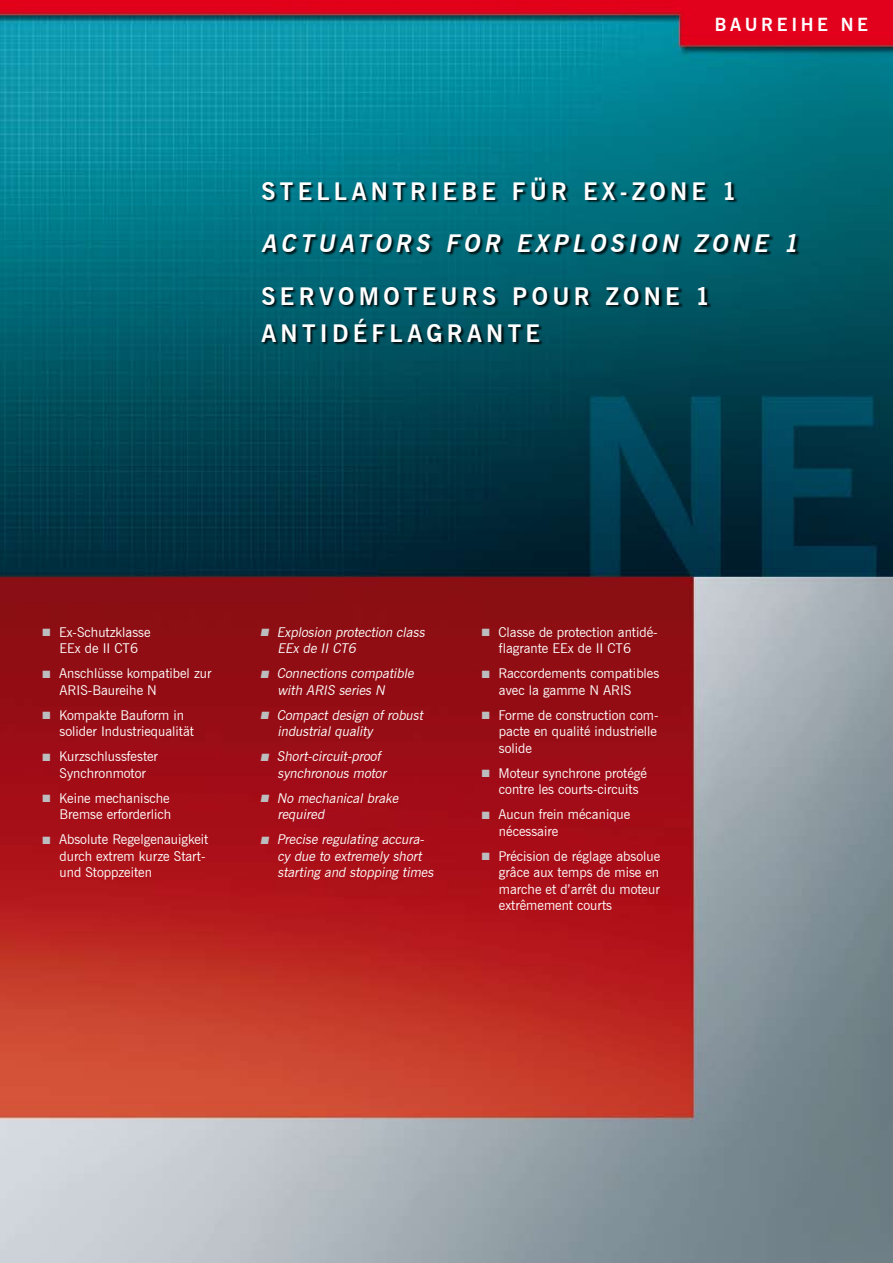
<style>
.page{position:relative;width:893px;height:1263px;background:#fff}
.page>*{position:absolute;margin:0;border:0;box-sizing:border-box;transform-origin:0 0}
.t1{font:700 24px/37.5px "News Gothic BT";letter-spacing:.18em;color:#fff}
.t2{font:italic 700 24px "News Gothic BT";color:#fff}
.t3{font:700 18px "News Gothic BT";color:#fff}
.t4{font:13.5px/16.5px "News Gothic BT";color:#fff}
.t5{font:italic 13.5px/16.5px "News Gothic BT";color:#fff}
.s1{color:#bcbdbf}
</style>
<div class="page">
<img style="left:0;top:0;width:893px;height:1263px">
<div style="left:262px;top:178px;width:631px;height:406px;background:#000;opacity:.85"></div>
<h2 class="t3" style="left:715px;top:13px;width:30px">BAUREI</h2>
<h2 class="t3" style="left:801px;top:13px;width:69px">HE NE</h2>
<h1 class="t1" style="left:261px;top:172px;width:476px">STELL ANT RIEBE FÜ R EX-ZON E 1</h1>
<h1 class="t2" style="left:261px;top:229px;width:543px">ACT UAT ORS FOR EXPLOSION ZON E 1</h1>
<h1 class="t1" style="left:261px;top:277px;width:450px">SERVOMOTEURS POUR ZON E 1<br>ANT IDÉFL AGRANT E</h1>
<p class="t4" style="left:43px;top:624px;width:110px;text-align:center"><span class="s1">■</span> Ex-Schutzklasse<br>EEx de II CT6</p>
<p class="t4" style="left:60px;top:665px;width:153px;text-indent:-17px"><span class="s1">■</span> Anschlüsse kompatibel zur<br>ARIS-Baureihe N</p>
<p class="t4" style="left:60px;top:707px;width:136px;text-indent:-17px"><span class="s1">■</span> Kompakte Bauform in solider Industriequalität</p>
<p class="t4" style="left:43px;top:748px;width:117px;text-align:center"><span class="s1">■</span> Kurzschlussfester<br>Synchronmotor</p>
<p class="t4" style="left:43px;top:790px;width:130px;text-align:right"><span class="s1">■</span> Keine mechanische<br>Bremse erforderlich</p>
<p class="t4" style="left:60px;top:831px;width:150px;text-indent:-17px"><span class="s1">■</span> Absolute Regelgenauigkeit durch extrem kurze Start&shy;und Stoppzeiten</p>
<p class="t5" style="left:277px;top:624px;width:151px;text-indent:-17px"><span class="s1">■</span> Explosion protection class<br>EEx de II CT6</p>
<p class="t5" style="left:277px;top:665px;width:141px;text-indent:-17px"><span class="s1">■</span> Connections compatible with ARIS series N</p>
<p class="t5" style="left:277px;top:707px;width:150px;text-indent:-17px"><span class="s1">■</span> Compact design of robust industrial quality</p>
<p class="t5" style="left:277px;top:748px;width:113px;text-indent:-17px"><span class="s1">■</span> Short-circuit-proof synchronous motor</p>
<p class="t5" style="left:277px;top:790px;width:125px;text-indent:-17px"><span class="s1">■</span> No mechanical brake required</p>
<p class="t5" style="left:277px;top:831px;width:160px;text-indent:-17px"><span class="s1">■</span> Precise regulating accura&shy;cy due to extremely short starting and stopping times</p>
<p class="t4" style="left:499px;top:624px;width:160px;text-indent:-17px"><span class="s1">■</span> Classe de protection antidé&shy;flagrante EEx de II CT6</p>
<p class="t4" style="left:499px;top:665px;width:162px;text-indent:-17px"><span class="s1">■</span> Raccordements compatibles avec la gamme N ARIS</p>
<p class="t4" style="left:499px;top:707px;width:161px;text-align:justify;text-indent:-17px"><span class="s1">■</span> Forme de construction com&shy;pacte en qualité industrielle solide</p>
<p class="t4" style="left:499px;top:765px;width:150px;text-indent:-17px"><span class="s1">■</span> Moteur synchrone protégé contre les courts-circuits</p>
<p class="t4" style="left:499px;top:806px;width:133px;text-indent:-17px"><span class="s1">■</span> Aucun frein mécanique nécessaire</p>
<p class="t4" style="left:499px;top:848px;width:163px;text-align:justify;text-indent:-17px"><span class="s1">■</span> Précision de réglage absolue grâce aux temps de mise en marche et d’arrêt du moteur extrêmement courts</p>
</div>
